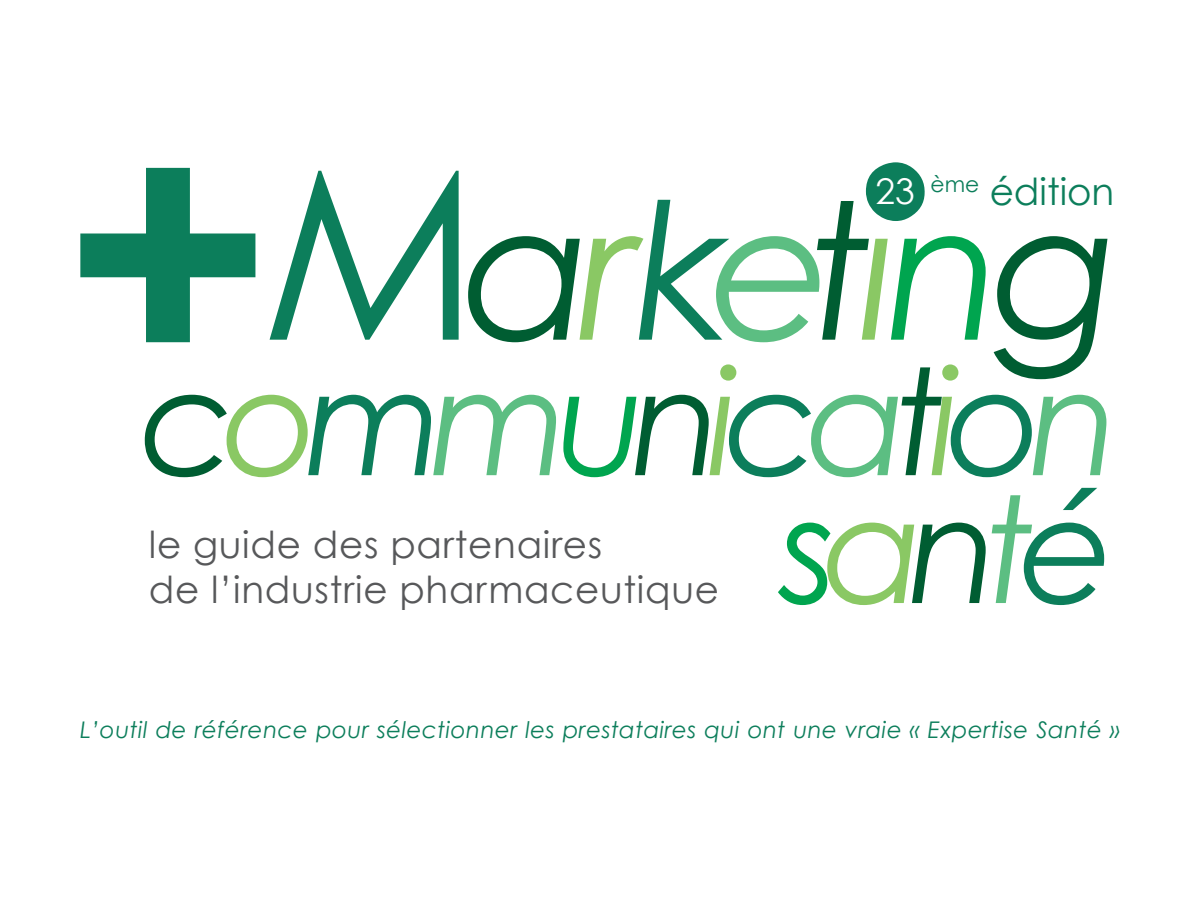
<style>
.page{position:relative;width:1200px;height:900px;background:#fff}
.page>*{position:absolute;margin:0;border:0;box-sizing:border-box;transform-origin:0 0}
.t1{font:italic 147.6px/127.8px "Century Gothic";letter-spacing:-.09em;color:#005d32;text-align:right}
.t2{font:37.35px/45.2px "Century Gothic";letter-spacing:.02em;color:#57585a}
.t3{font:37.35px "Century Gothic";color:#0c7e5b}
.t4{font:italic 22.95px "Century Gothic";letter-spacing:.02em;color:#0c7e5b}
.s1{font-size:35.55px;color:#fff}
.s2{color:#8ac864}
.s3{color:#0c7e5b}
.s4{color:#5cbe82}
.s5{color:#00a54f}
</style>
<div class="page">
<svg style="left:994px;top:236px;width:113px;height:143px"></svg>
<svg style="left:270px;top:171px;width:189px;height:169px"></svg>
<svg style="left:80px;top:168px;width:175px;height:174px"></svg>
<svg style="left:468px;top:162px;width:518px;height:180px"></svg>
<h2 class="t3" style="left:876px;top:168px;width:240px"><span class="s1">23</span> <sup>ème</sup> édition</h2>
<h1 class="t1" style="left:140px;top:356px;width:981px">c<span class="s2">o</span><span class="s3">m</span><span class="s4">m</span><span class="s5">u</span>n<span class="s2">i</span><span class="s3">c</span><span class="s4">a</span>t<span class="s2">i</span><span class="s3">o</span><span class="s4">n </span><span class="s5">s</span><span class="s2">a</span>n<span class="s4">t</span><span class="s3">é</span></h1>
<h2 class="t2" style="left:149px;top:521px;width:572px">le guide des partenaires<br>de l’industrie pharmaceutique</h2>
<p class="t4" style="left:80px;top:715px;width:1041px">L’outil de référence pour sélectionner les prestataires qui ont une vraie « Expertise Santé »</p>
</div>
